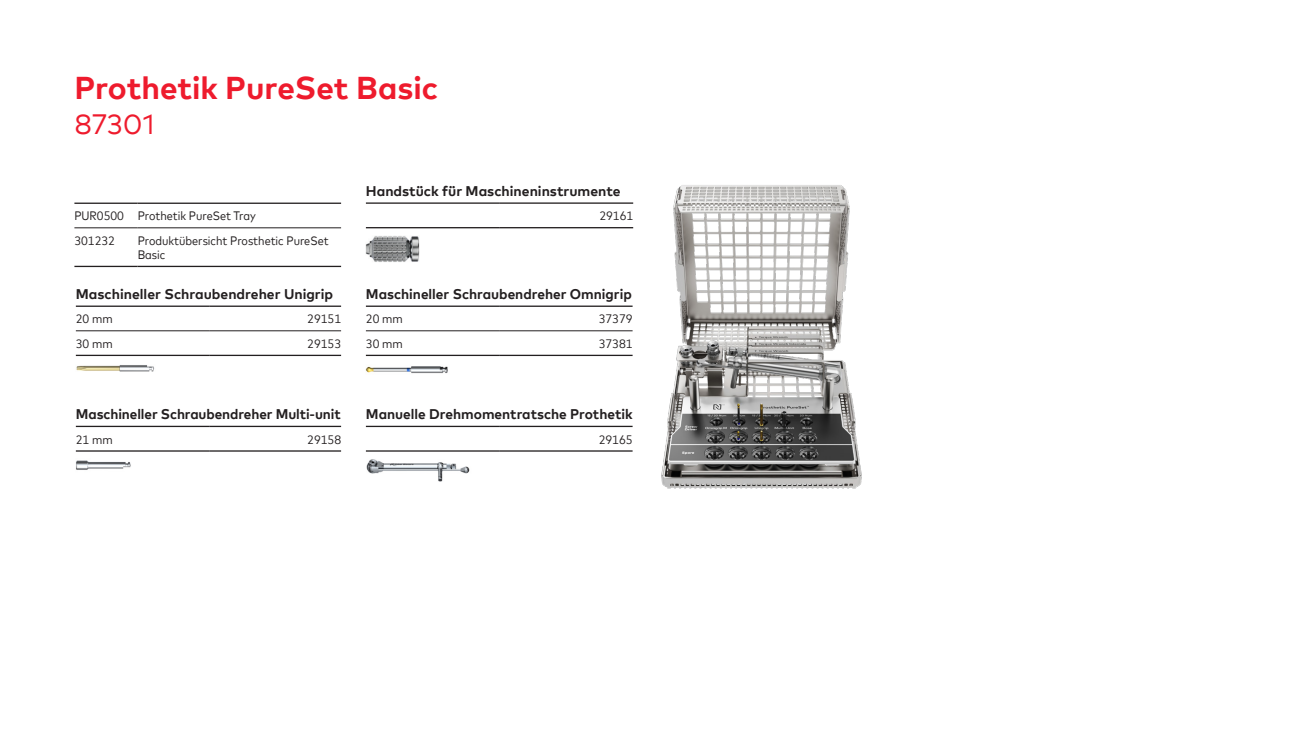
<style>
.page{position:relative;width:1290px;height:735px;background:#fff}
.page>*{position:absolute;margin:0;border:0;box-sizing:border-box;transform-origin:0 0}
.t1{font:700 31.5px "Mark Pro";color:#ee1b2d}
.h3_2{font:28px "Mark Pro";color:#ee1b2d}
.table_head{font:700 14px "Mark Pro";color:#231f20}
.table{font:condensed 12.25px/14px "Mark Pro";color:#231f20}
</style>
<div class="page">
<hr style="left:366px;top:450px;width:134px;height:1px;background:#231f20">
<hr style="left:500px;top:450px;width:132px;height:1px;background:#231f20">
<hr style="left:366px;top:425px;width:134px;height:2px;background:#231f20">
<hr style="left:500px;top:425px;width:132px;height:2px;background:#231f20">
<img style="left:366px;top:459px;width:104px;height:22px">
<hr style="left:366px;top:227px;width:134px;height:1px;background:#231f20">
<hr style="left:500px;top:227px;width:133px;height:1px;background:#231f20">
<hr style="left:366px;top:202px;width:134px;height:2px;background:#231f20">
<hr style="left:500px;top:202px;width:133px;height:2px;background:#231f20">
<img style="left:366px;top:236px;width:53px;height:26px">
<hr style="left:366px;top:330px;width:134px;height:1px;background:#231f20">
<hr style="left:500px;top:330px;width:132px;height:1px;background:#231f20">
<hr style="left:366px;top:305px;width:134px;height:2px;background:#231f20">
<hr style="left:500px;top:305px;width:132px;height:2px;background:#231f20">
<hr style="left:366px;top:354px;width:134px;height:2px;background:#231f20">
<hr style="left:500px;top:354px;width:132px;height:2px;background:#231f20">
<img style="left:366px;top:366px;width:82px;height:8px">
<hr style="left:76px;top:450px;width:134px;height:1px;background:#231f20">
<hr style="left:210px;top:450px;width:131px;height:1px;background:#231f20">
<hr style="left:76px;top:425px;width:134px;height:2px;background:#231f20">
<hr style="left:210px;top:425px;width:131px;height:2px;background:#231f20">
<img style="left:76px;top:460px;width:55px;height:10px">
<hr style="left:76px;top:330px;width:134px;height:1px;background:#231f20">
<hr style="left:210px;top:330px;width:131px;height:1px;background:#231f20">
<hr style="left:76px;top:305px;width:134px;height:2px;background:#231f20">
<hr style="left:210px;top:305px;width:131px;height:2px;background:#231f20">
<hr style="left:76px;top:354px;width:134px;height:2px;background:#231f20">
<hr style="left:210px;top:354px;width:131px;height:2px;background:#231f20">
<img style="left:76px;top:365px;width:78px;height:7px">
<img style="left:661px;top:185px;width:201px;height:304px">
<hr style="left:74px;top:202px;width:64px;height:2px;background:#231f20">
<hr style="left:138px;top:202px;width:203px;height:2px;background:#231f20">
<hr style="left:74px;top:265px;width:64px;height:2px;background:#231f20">
<hr style="left:138px;top:265px;width:203px;height:2px;background:#231f20">
<hr style="left:74px;top:227px;width:64px;height:1px;background:#231f20">
<hr style="left:138px;top:227px;width:203px;height:1px;background:#231f20">
<p class="t1" style="left:74px;top:64px;width:365px">Prothetik PureSet Basic</p>
<p class="h3_2" style="left:74px;top:103px;width:82px">87301</p>
<p class="table" style="left:74px;top:208px;width:51px">PUR0500</p>
<p class="table" style="left:138px;top:208px;width:120px">Prothetik PureSet Tray</p>
<p class="table" style="left:74px;top:232px;width:42px">301232</p>
<p class="table" style="left:138px;top:232px;width:192px">Produktübersicht Prosthetic PureSet<br>Basic</p>
<p class="table_head" style="left:76px;top:283px;width:259px">Maschineller Schraubendreher Unigrip</p>
<p class="table" style="left:76px;top:311px;width:38px">20 mm</p>
<p class="table" style="left:307px;top:311px;width:35px">29151</p>
<p class="table" style="left:76px;top:335px;width:38px">30 mm</p>
<p class="table" style="left:307px;top:335px;width:35px">29153</p>
<p class="table_head" style="left:76px;top:403px;width:266px">Maschineller Schraubendreher Multi-unit</p>
<p class="table" style="left:76px;top:431px;width:38px">21 mm</p>
<p class="table" style="left:307px;top:431px;width:35px">29158</p>
<p class="table_head" style="left:366px;top:180px;width:256px">Handstück für Maschineninstrumente</p>
<p class="table" style="left:599px;top:208px;width:35px">29161</p>
<p class="table_head" style="left:366px;top:283px;width:267px">Maschineller Schraubendreher Omnigrip</p>
<p class="table" style="left:366px;top:311px;width:38px">20 mm</p>
<p class="table" style="left:599px;top:311px;width:35px">37379</p>
<p class="table" style="left:366px;top:335px;width:38px">30 mm</p>
<p class="table" style="left:599px;top:335px;width:35px">37381</p>
<p class="table_head" style="left:366px;top:403px;width:268px">Manuelle Drehmomentratsche Prothetik</p>
<p class="table" style="left:599px;top:431px;width:35px">29165</p>
</div>
